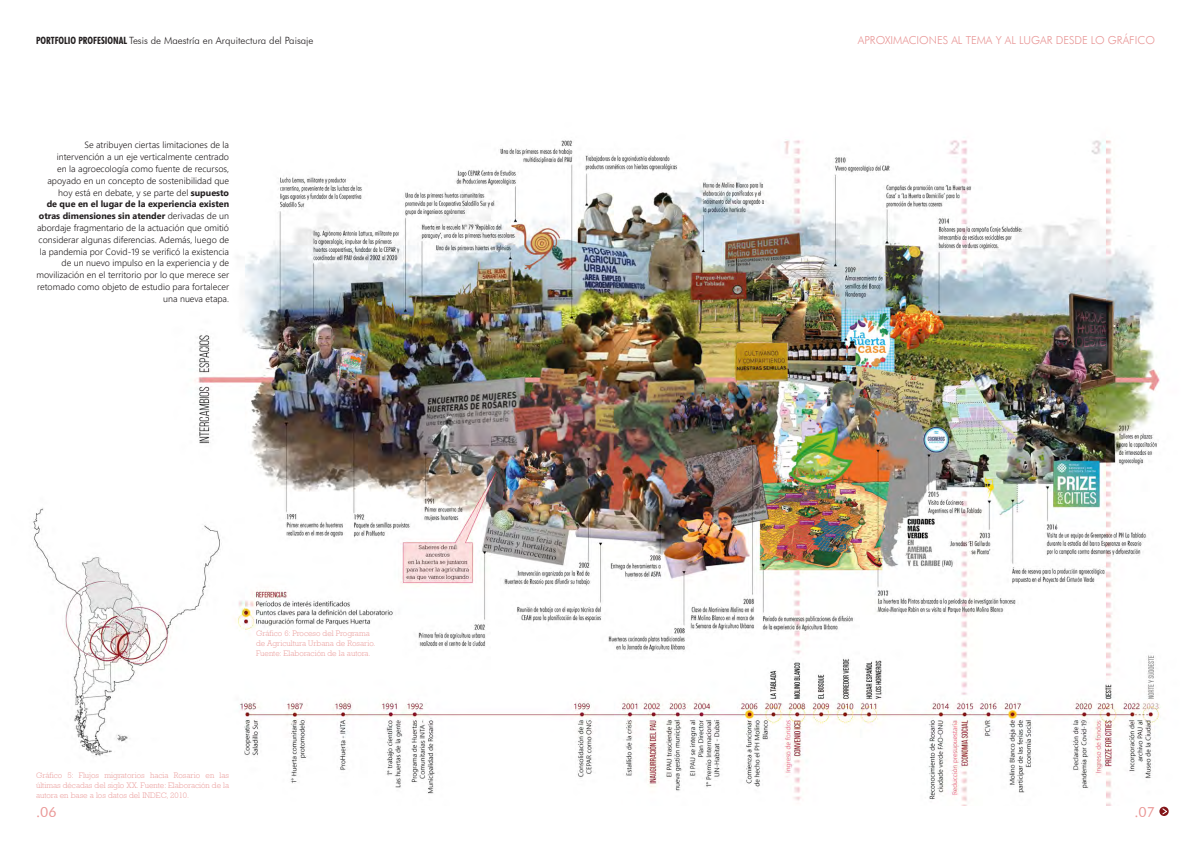
<style>
.page{position:relative;width:1191px;height:842px;background:#fff}
.page>*{position:absolute;margin:0;border:0;box-sizing:border-box;transform-origin:0 0}
.t1{font:14px "Futura BT";color:#ea9695}
.t2{font:300 11px "Futura BT";color:#e89595}
.t3{font:300 10px "Futura BT";color:#231f20}
.t4{font:300 9px/11.8px "Nirmala UI";color:#231f20;text-align:right}
.Texto_base{font:300 8px/10px "Rockwell";color:#ea9b9a;text-align:justify}
.s1{font-weight:700;font-stretch:condensed}
.s2{font-weight:700}
</style>
<div class="page">
<svg style="left:1159px;top:807px;width:9px;height:9px"></svg>
<svg style="left:1161px;top:808px;width:6px;height:7px"></svg>
<img style="left:33px;top:139px;width:1128px;height:667px">
<p class="t3" style="left:36px;top:34px;width:279px"><span class="s1">PORTFOLIO PROFESIONAL</span> Tesis de Maestría en Arquitectura del Paisaje</p>
<p class="t2" style="left:858px;top:34px;width:299px">APROXIMACIONES AL TEMA Y AL LUGAR DESDE LO GRÁFICO</p>
<p class="t4" style="left:37px;top:139px;width:194px">Se atribuyen ciertas limitaciones de la intervención a un eje verticalmente centrado<br>en la agroecología como fuente de recursos, apoyado en un concepto de sostenibilidad que hoy está en debate, y se parte del <span class="s2">supuesto<br>de que en el lugar de la experiencia existen otras dimensiones sin atender</span> derivadas de un abordaje fragmentario de la actuación que omitió considerar algunas diferencias. Además, luego de la pandemia por Covid-19 se verificó la existencia de un nuevo impulso en la experiencia y de movilización en el territorio por lo que merece ser retomado como objeto de estudio para fortalecer una nueva etapa.</p>
<p class="Texto_base" style="left:256px;top:628px;width:121px;text-align:left">Gráfico 6: Proceso del Programa de Agricultura Urbana de Rosario.<br>Fuente: Elaboración de la autora.</p>
<p class="Texto_base" style="left:36px;top:770px;width:195px">Gráfico 5: Flujos migratorios hacia Rosario en las últimas décadas del siglo XX. Fuente: Elaboración de la autora en base a los datos del INDEC, 2010.</p>
<h1 class="t1" style="left:36px;top:803px;width:22px">.06</h1>
<h1 class="t1" style="left:1134px;top:803px;width:22px">.07</h1>
</div>
